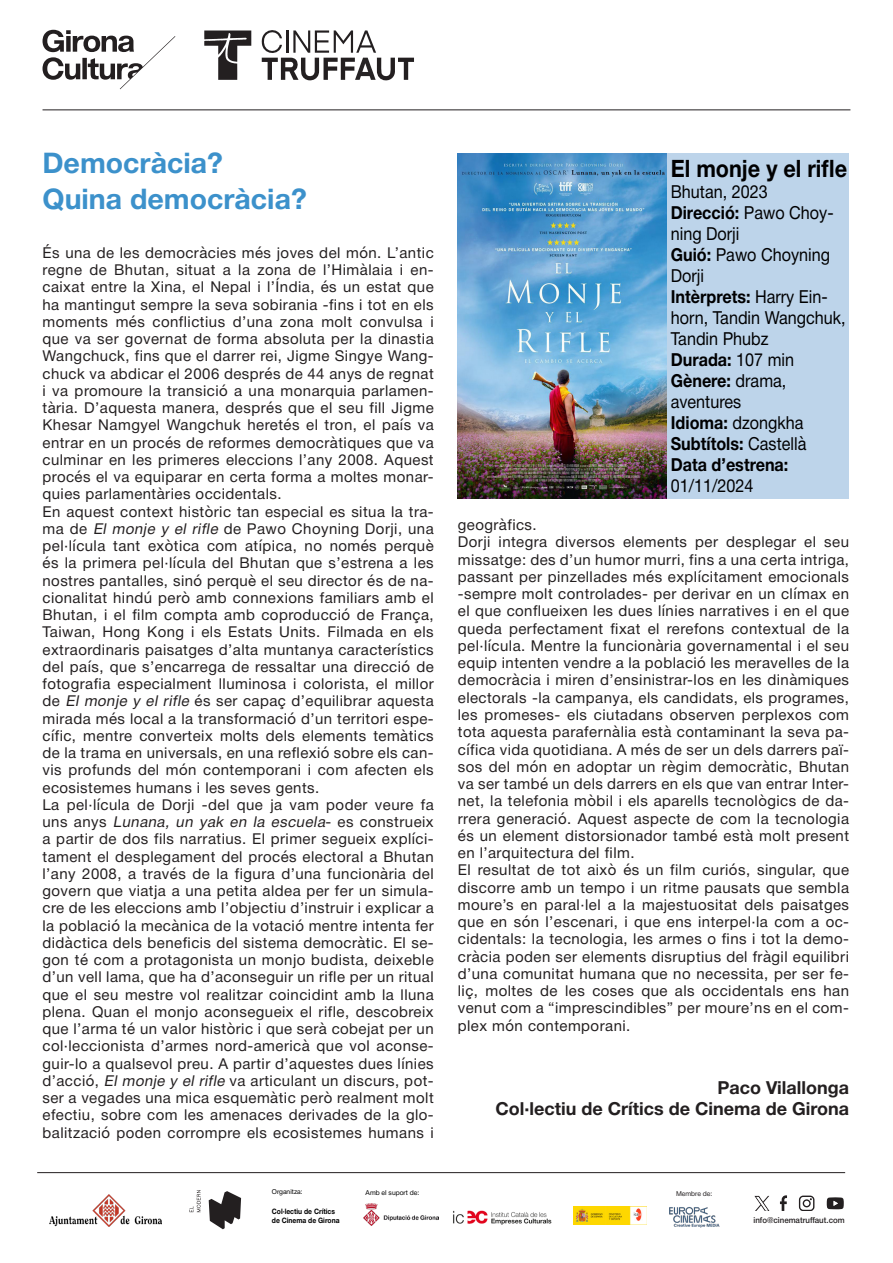
<style>
.page{position:relative;width:893px;height:1263px;background:#fff}
.page>*{position:absolute;margin:0;border:0;box-sizing:border-box;transform-origin:0 0}
.t1{font:700 28.5px "Helvetica Neue";color:#3c91cb}
.t2{font:700 24px "Helvetica Neue";color:#000001;scale:.9 1}
.t3{font:18px/21px "Helvetica Neue";color:#000001;scale:.9 1}
.t4{font:700 18px/21px "Helvetica Neue";color:#000001;scale:.9 1}
.t5{font:700 18px "Helvetica Neue";color:#231f20}
.t6{font:15px/17.2px "Helvetica Neue";letter-spacing:.03em;color:#231f20;text-align:justify}
.t7{font:500 8.25px "Helvetica Neue";color:#231f20;scale:.96 1}
.t8{font:700 7.5px "Helvetica Neue";color:#000;scale:.9 1}
.t9{font:6.75px "Helvetica Neue";color:#000}
.t10{font:6.75px "Helvetica Neue";color:#231f20}
.s1{font-style:italic}
.s2{font-weight:700}
.s3{font-weight:400}
</style>
<div class="page">
<div style="left:458px;top:153px;width:391px;height:345px;background:#bdd4ea"></div>
<img style="left:458px;top:153px;width:208px;height:345px">
<hr style="left:43px;top:110px;width:807px;height:1px;background:#231f20">
<svg style="left:43px;top:30px;width:132px;height:59px"></svg>
<img style="left:50px;top:1194px;width:111px;height:32px">
<hr style="left:37px;top:1172px;width:808px;height:1px;background:#231f20">
<svg style="left:209px;top:1191px;width:32px;height:38px"></svg>
<svg style="left:190px;top:1190px;width:11px;height:22px"></svg>
<img style="left:363px;top:1203px;width:76px;height:23px">
<img style="left:453px;top:1210px;width:99px;height:15px">
<img style="left:573px;top:1206px;width:73px;height:18px">
<img style="left:669px;top:1207px;width:51px;height:21px">
<svg style="left:754px;top:1196px;width:16px;height:15px"></svg>
<svg style="left:799px;top:1195px;width:15px;height:16px"></svg>
<svg style="left:780px;top:1195px;width:7px;height:16px"></svg>
<svg style="left:827px;top:1197px;width:17px;height:12px"></svg>
<svg style="left:261px;top:30px;width:153px;height:50px"></svg>
<hr style="left:287px;top:30px;width:2px;height:23px;background:#231f20">
<svg style="left:204px;top:31px;width:47px;height:49px"></svg>
<p class="t1" style="left:43px;top:141px;width:182px">Democràcia?</p>
<p class="t1" style="left:43px;top:177px;width:266px">Quina democràcia?</p>
<p class="t6" style="left:43px;top:245px;width:393px">És una de les democràcies més joves del món. L’antic regne de Bhutan, situat a la zona de l’Himàlaia i en&shy;caixat entre la Xina, el Nepal i l’Índia, és un estat que ha mantingut sempre la seva sobirania -fins i tot en els moments més conflictius d’una zona molt convulsa i que va ser governat de forma absoluta per la dinastia Wangchuck, fins que el darrer rei, Jigme Singye Wang&shy;chuck va abdicar el 2006 després de 44 anys de regnat i va promoure la transició a una monarquia parlamen&shy;tària. D’aquesta manera, després que el seu fill Jigme Khesar Namgyel Wangchuk heretés el tron, el país va entrar en un procés de reformes democràtiques que va culminar en les primeres eleccions l’any 2008. Aquest procés el va equiparar en certa forma a moltes monar&shy;quies parlamentàries occidentals.</p>
<p class="t6" style="left:43px;top:503px;width:393px">En aquest context històric tan especial es situa la tra&shy;ma de <span class="s1">El monje y el rifle</span> de Pawo Choyning Dorji, una pel·lícula tant exòtica com atípica, no només perquè és la primera pel·lícula del Bhutan que s’estrena a les nostres pantalles, sinó perquè el seu director és de na&shy;cionalitat hindú però amb connexions familiars amb el Bhutan, i el film compta amb coproducció de França, Taiwan, Hong Kong i els Estats Units. Filmada en els extraordinaris paisatges d’alta muntanya característics del país, que s’encarrega de ressaltar una direcció de fotografia especialment lluminosa i colorista, el millor de <span class="s1">El monje y el rifle</span> és ser capaç d’equilibrar aquesta mirada més local a la transformació d’un territori espe&shy;cífic, mentre converteix molts dels elements temàtics de la trama en universals, en una reflexió sobre els can&shy;vis profunds del món contemporani i com afecten els ecosistemes humans i les seves gents.</p>
<p class="t6" style="left:43px;top:797px;width:393px">La pel·lícula de Dorji -del que ja vam poder veure fa u n s a n ys <span class="s1">Lunana, un yak en la escuela</span>- es co n st ru e i x a partir de dos fils narratius. El primer segueix explíci&shy;tament el desplegament del procés electoral a Bhutan l’any 2008, a través de la figura d’una funcionària del govern que viatja a una petita aldea per fer un simula&shy;cre de les eleccions amb l’objectiu d’instruir i explicar a la població la mecànica de la votació mentre intenta fer didàctica dels beneficis del sistema democràtic. El se&shy;gon té com a protagonista un monjo budista, deixeble d’un vell lama, que ha d’aconseguir un rifle per un ritual que el seu mestre vol realitzar coincidint amb la lluna plena. Quan el monjo aconsegueix el rifle, descobreix que l’arma té un valor històric i que serà cobejat per un col·leccionista d’armes nord-americà que vol aconse&shy;guir-lo a qualsevol preu. A partir d’aquestes dues línies d’acció, <span class="s1">Elmonje y elrifle</span> va articulant un discurs, pot&shy;ser a vegades una mica esquemàtic però realment molt efectiu, sobre com les amenaces derivades de la glo&shy;balització poden corrompre els ecosistemes humans i</p>
<p class="t2" style="left:671px;top:149px;width:197px">El monje y el rifle</p>
<p class="t3" style="left:671px;top:182px;width:109px">Bhutan, 2023</p>
<p class="t3" style="left:671px;top:203px;width:182px"><span class="s2">Direcció:</span> Pawo Choy&shy;ning Dorji</p>
<p class="t3" style="left:671px;top:245px;width:178px"><span class="s2">Guió:</span> Pawo Choyning<br>Dorji</p>
<p class="t3" style="left:671px;top:287px;width:196px"><span class="s2">Intèrprets:</span> Harry Ein&shy;horn, Tandin Wangchuk,<br>Tandin Phubz</p>
<p class="t4" style="left:671px;top:349px;width:139px">Durada: <span class="s3">107 min</span></p>
<p class="t4" style="left:671px;top:370px;width:130px">Gènere: <span class="s3">drama,</span></p>
<p class="t3" style="left:671px;top:392px;width:80px">aventures</p>
<p class="t3" style="left:671px;top:413px;width:149px"><span class="s2">Idioma:</span> dzongkha</p>
<p class="t4" style="left:671px;top:433px;width:152px">Subtítols: <span class="s3">Castellà</span></p>
<p class="t4" style="left:671px;top:454px;width:132px">Data d’estrena:<br><span class="s3">01/11/2024</span></p>
<p class="t6" style="left:458px;top:517px;width:80px">geogràfics.</p>
<p class="t6" style="left:458px;top:534px;width:393px">Dorji integra diversos elements per desplegar el seu missatge: des d’un humor murri, fins a una certa intriga, passant per pinzellades més explícitament emocionals -sempre molt controlades- per derivar en un clímax en el que conflueixen les dues línies narratives i en el que queda perfectament fixat el rerefons contextual de la pel·lícula. Mentre la funcionària governamental i el seu equip intenten vendre a la població les meravelles de la democràcia i miren d’ensinistrar-los en les dinàmiques electorals -la campanya, els candidats, els programes, les promeses- els ciutadans observen perplexos com tota aquesta parafernàlia està contaminant la seva pa&shy;cífica vida quotidiana. A més de ser un dels darrers paï&shy;sos del món en adoptar un règim democràtic, Bhutan va ser també un dels darrers en els que van entrar Inter&shy;net, la telefonia mòbil i els aparells tecnològics de da&shy;rrera generació. Aquest aspecte de com la tecnologia és un element distorsionador també està molt present en l’arquitectura del film.</p>
<p class="t6" style="left:458px;top:862px;width:393px">El resultat de tot això és un film curiós, singular, que discorre amb un tempo i un ritme pausats que sembla moure’s en paral·lel a la majestuositat dels paisatges que en són l’escenari, i que ens interpel·la com a oc&shy;cidentals: la tecnologia, les armes o fins i tot la demo&shy;cràcia poden ser elements disruptius del fràgil equilibri d’una comunitat humana que no necessita, per ser fe&shy;liç, moltes de les coses que als occidentals ens han venut com a “imprescindibles” per moure’ns en el com&shy;plex món contemporani.</p>
<p class="t5" style="left:717px;top:1074px;width:133px">Paco Vilallonga</p>
<p class="t5" style="left:495px;top:1095px;width:355px">Col·lectiu de Crítics de Cinema de Girona</p>
<p class="t9" style="left:272px;top:1187px;width:32px">Organitza:</p>
<p class="t8" style="left:272px;top:1205px;width:72px">Col·lectiu de Crítics</p>
<p class="t8" style="left:272px;top:1214px;width:77px">de Cinema de Girona</p>
<p class="t9" style="left:366px;top:1188px;width:55px">Amb el suport de:</p>
<p class="t10" style="left:676px;top:1189px;width:38px">Membre de:</p>
<p class="t7" style="left:753px;top:1213px;width:96px">info@cinematruffaut.com</p>
</div>
